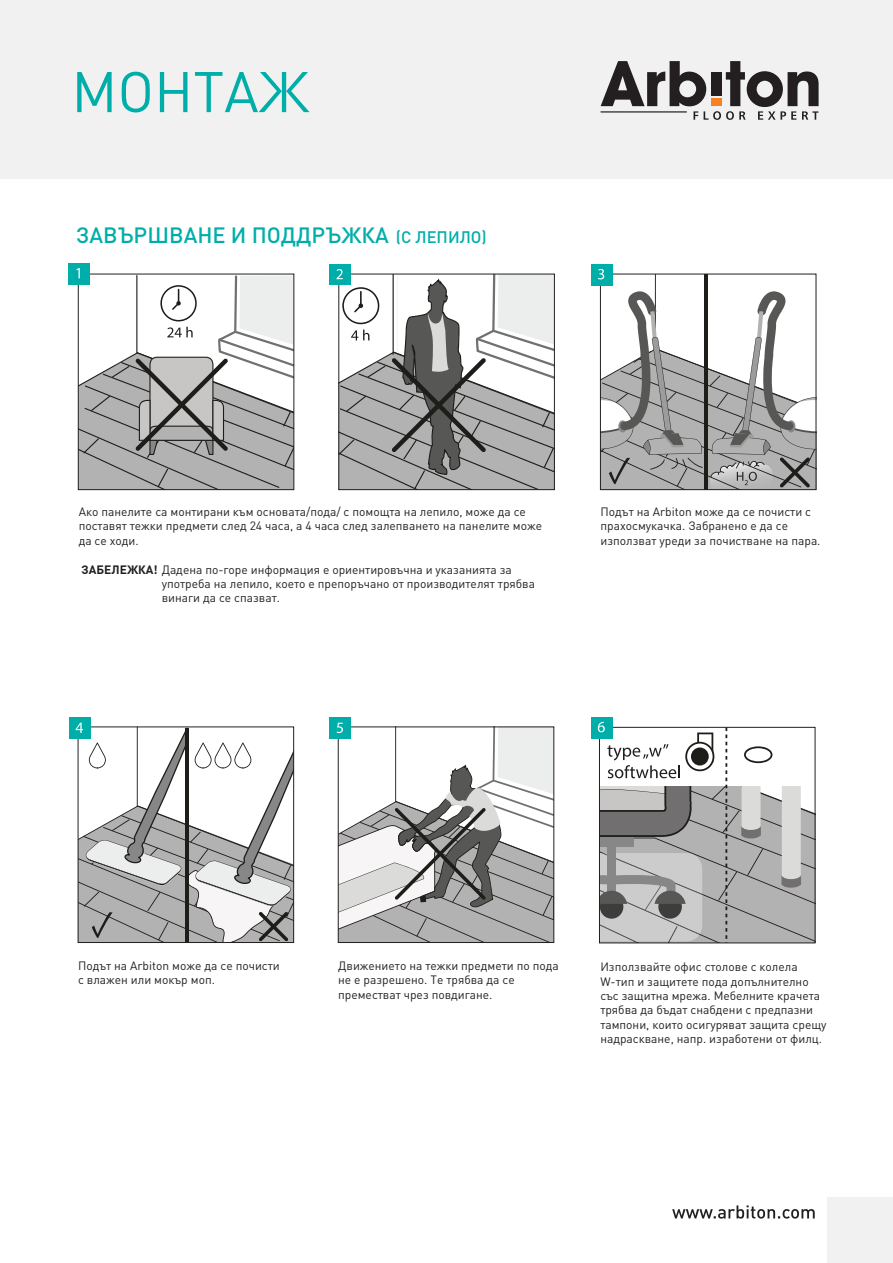
<style>
.page{position:relative;width:893px;height:1263px;background:#fff}
.page>*{position:absolute;margin:0;border:0;box-sizing:border-box;transform-origin:0 0}
.t1{font:56.4px "DIN Pro";color:#00aea9}
.t2{font:500 21.9px "DIN Pro";color:#00aea9}
.t3{font:12px/14.4px "DIN Pro";color:#231f20}
.s1{font-size:16.5px}
.s2{font-weight:700}
</style>
<div class="page">
<div style="left:0;top:0;width:893px;height:179px;background:#f1f1f2"></div>
<svg style="left:601px;top:61px;width:218px;height:59px"></svg>
<div style="left:711px;top:98px;width:10px;height:8px;background:#f58220"></div>
<svg style="left:672px;top:1205px;width:143px;height:13px"></svg>
<div style="left:828px;top:1198px;width:65px;height:65px;background:#f1f1f2"></div>
<div style="left:69px;top:718px;width:21px;height:21px;background:#00aea9"></div>
<svg style="left:76px;top:723px;width:218px;height:219px"></svg>
<div style="left:69px;top:263px;width:21px;height:21px;background:#00aea9"></div>
<svg style="left:76px;top:268px;width:218px;height:222px"></svg>
<div style="left:330px;top:264px;width:21px;height:21px;background:#00aea9"></div>
<svg style="left:336px;top:269px;width:218px;height:221px"></svg>
<div style="left:591px;top:264px;width:21px;height:21px;background:#00aea9"></div>
<svg style="left:598px;top:269px;width:218px;height:221px"></svg>
<div style="left:591px;top:717px;width:21px;height:21px;background:#00aea9"></div>
<svg style="left:598px;top:722px;width:217px;height:221px"></svg>
<div style="left:330px;top:718px;width:21px;height:21px;background:#00aea9"></div>
<svg style="left:337px;top:723px;width:217px;height:219px"></svg>
<h1 class="t1" style="left:71px;top:47px;width:240px">МОНТАЖ</h1>
<h2 class="t2" style="left:76px;top:217px;width:412px">ЗАВЪРШВАНЕ И ПОДДРЪЖКА <span class="s1">(С ЛЕПИЛО)</span></h2>
<p class="t3" style="left:79px;top:503px;width:465px">Ако панелите са монтирани към основата/пода/ с помощта на лепило, може да се поставят тежки предмети след 24 часа, а 4 часа след залепването на панелите може да се ходи.</p>
<p class="t3" style="left:162px;top:561px;width:375px;text-indent:-80px"><span class="s2">ЗАБЕЛЕЖКА!</span> Дадена по-горе информация е ориентировъчна и указанията за употреба на лепило, което е препоръчано от производителят трябва винаги да се спазват.</p>
<p class="t3" style="left:600px;top:503px;width:222px">Подът на Arbiton може да се почисти с прахосмукачка. Забранено е да се използват уреди за почистване на пара.</p>
<p class="t3" style="left:78px;top:957px;width:203px">Подът на Arbiton може да се почисти с влажен или мокър моп.</p>
<p class="t3" style="left:338px;top:957px;width:222px">Движението на тежки предмети по пода не е разрешено. Те трябва да се преместват чрез повдигане.</p>
<p class="t3" style="left:600px;top:958px;width:228px">Използвайте офис столове с колела W-тип и защитете пода допълнително със защитна мрежа. Мебелните крачета трябва да бъдат снабдени с предпазни тампони, които осигуряват защита срещу надраскване, напр. изработени от филц.</p>
</div>
